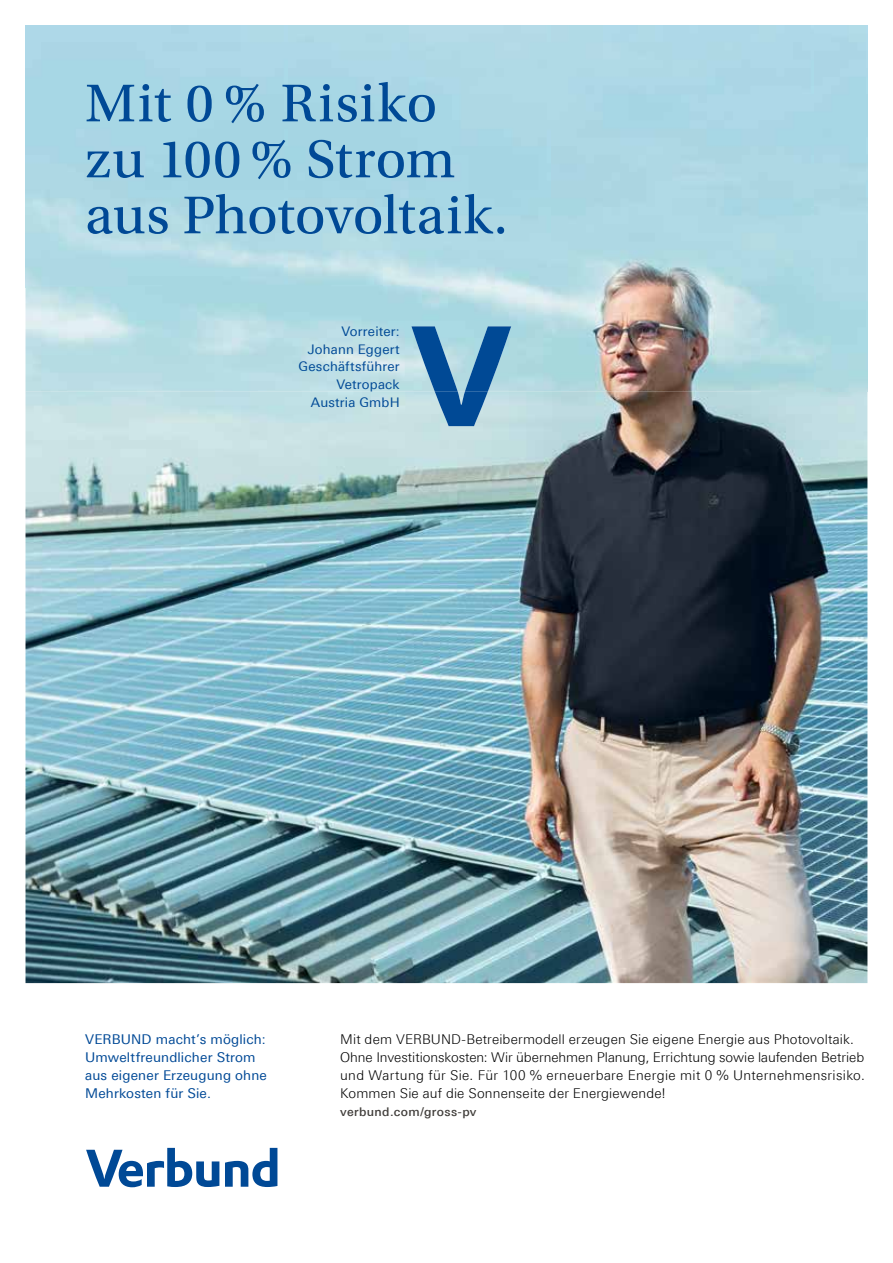
<style>
.page{position:relative;width:893px;height:1263px;background:#fff}
.page>*{position:absolute;margin:0;border:0;box-sizing:border-box;transform-origin:0 0}
.t1{font:55.95px/55.9px "Utopia Std";color:#004996}
.t2{font:300 13.5px/18px "Linotype Univers 330";letter-spacing:.01em;color:#000}
.t3{font:13.5px/18px "Linotype Univers 430";letter-spacing:.015em;color:#004996}
.t4{font:13.2px/17.7px "Linotype Univers 430";letter-spacing:.015em;color:#004996;text-align:right}
.t5{font:500 12px "Linotype Univers 530";letter-spacing:.035em;color:#413e3b}
</style>
<div class="page">
<img style="left:26px;top:391px;width:841px;height:592px">
<img style="left:26px;top:26px;width:841px;height:365px">
<img style="left:435px;top:391px;width:53px;height:35px">
<img style="left:411px;top:326px;width:100px;height:65px">
<svg style="left:225px;top:1148px;width:52px;height:39px"></svg>
<svg style="left:86px;top:1148px;width:133px;height:39px"></svg>
<h1 class="t1" style="left:85px;top:76px;width:424px">Mit 0 % Risiko zu 100 % Strom aus Photovoltaik.</h1>
<p class="t4" style="left:299px;top:322px;width:103px">Vorreiter:<br>Johann Eggert<br>Geschäftsführer<br>Vetropack<br>Austria GmbH</p>
<p class="t3" style="left:85px;top:1030px;width:183px">VERBUND macht’s möglich:<br>Umweltfreundlicher Strom aus eigener Erzeugung ohne<br>Mehrkosten für Sie.</p>
<p class="t2" style="left:340px;top:1030px;width:526px">Mit dem VERBUND-Betreibermodell erzeugen Sie eigene Energie aus Photovoltaik.<br>Ohne Investitionskosten: Wir übernehmen Planung, Errichtung sowie laufenden Betrieb und Wartung für Sie. Für 100 % erneuerbare Energie mit 0 % Unternehmensrisiko.<br>Kommen Sie auf die Sonnenseite der Energiewende!</p>
<p class="t5" style="left:340px;top:1105px;width:138px">verbund.com/gross-pv</p>
</div>
